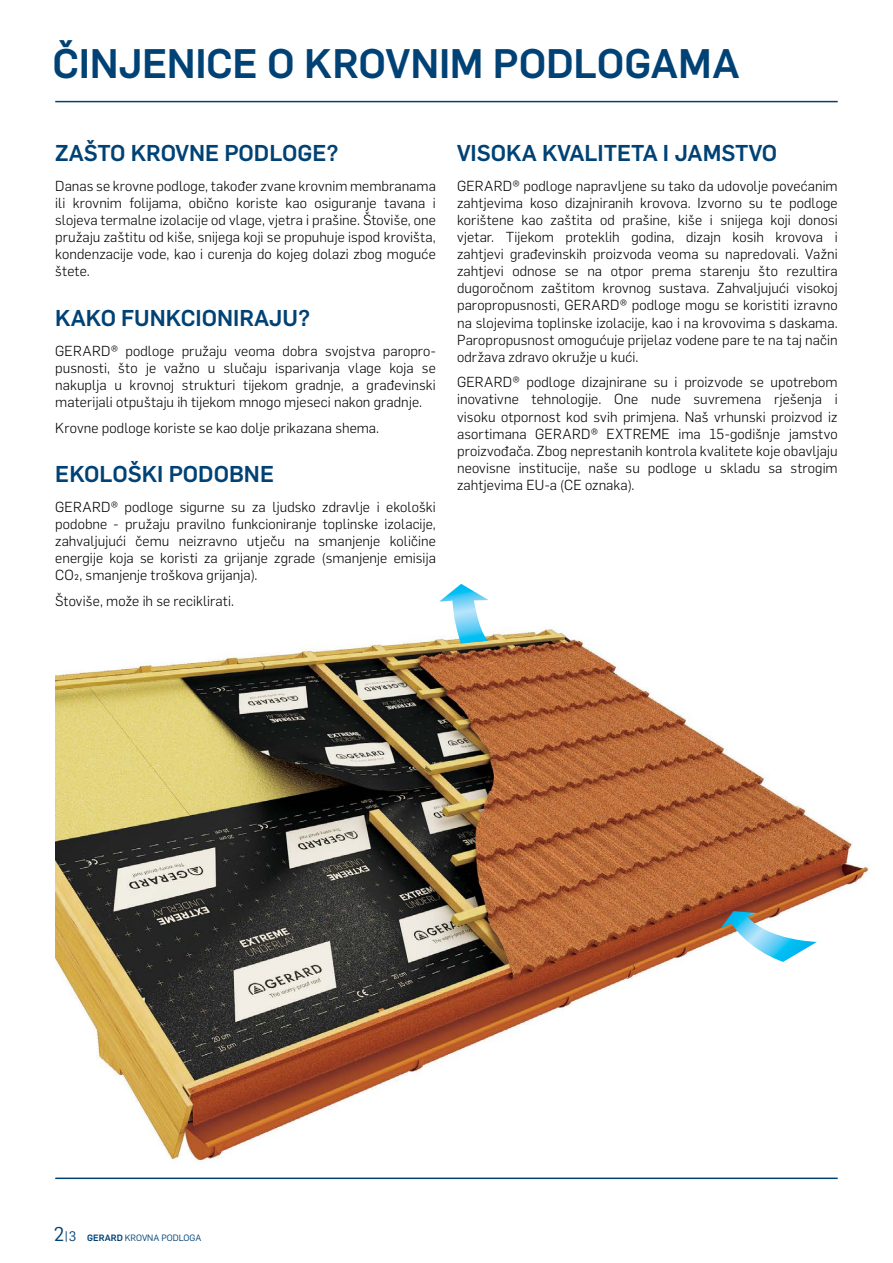
<style>
.page{position:relative;width:893px;height:1263px;background:#fff}
.page>*{position:absolute;margin:0;border:0;box-sizing:border-box;transform-origin:0 0}
.t1{font:500 40.5px "Flama";letter-spacing:-.01em;color:#004275}
.t2{font:500 22.5px "Flama";color:#004275}
.t3{font:300 14.25px/17.1px "Flama";letter-spacing:.005em;color:#000;text-align:justify}
.t4{font:9px "Flama";color:#004275}
.s1{font-size:19.5px}
.s2{font-size:13.5px}
.s3{font-weight:500}
</style>
<div class="page">
<hr style="left:55px;top:101px;width:783px;height:1px;background:#004275">
<hr style="left:55px;top:1177px;width:783px;height:2px;background:#004275">
<img style="left:55px;top:627px;width:815px;height:536px">
<svg style="left:721px;top:911px;width:96px;height:51px"></svg>
<svg style="left:439px;top:584px;width:50px;height:60px"></svg>
<h1 class="t1" style="left:53px;top:34px;width:688px">ČINJENICE O KROVNIM PODLOGAMA</h1>
<h2 class="t2" style="left:55px;top:136px;width:285px">ZAŠTO KROVNE PODLOGE?</h2>
<p class="t3" style="left:55px;top:176px;width:382px">Danas se krovne podloge, također zvane krovnim membranama ili krovnim folijama, obično koriste kao osiguranje tavana i slojeva termalne izolacije od vlage, vjetra i prašine. Štoviše, one pružaju zaštitu od kiše, snijega koji se propuhuje ispod krovišta, kondenzacije vode, kao i curenja do kojeg dolazi zbog moguće štete.</p>
<h2 class="t2" style="left:55px;top:301px;width:256px">KAKO FUNKCIONIRAJU?</h2>
<p class="t3" style="left:55px;top:341px;width:382px">GERARD® podloge pružaju veoma dobra svojstva paropro&shy;pusnosti, što je važno u slučaju isparivanja vlage koja se nakuplja u krovnoj strukturi tijekom gradnje, a građevinski materijali otpuštaju ih tijekom mnogo mjeseci nakon gradnje.</p>
<p class="t3" style="left:55px;top:418px;width:325px">Krovne podloge koriste se kao dolje prikazana shema.</p>
<h2 class="t2" style="left:55px;top:457px;width:220px">EKOLOŠKI PODOBNE</h2>
<p class="t3" style="left:55px;top:498px;width:382px">GERARD® podloge sigurne su za ljudsko zdravlje i ekološki podobne - pružaju pravilno funkcioniranje toplinske izolacije, zahvaljujući čemu neizravno utječu na smanjenje količine energije koja se koristi za grijanje zgrade (smanjenje emisija CO2, smanjenje troškova grijanja).</p>
<p class="t3" style="left:55px;top:592px;width:180px">Štoviše, može ih se reciklirati.</p>
<h2 class="t2" style="left:457px;top:136px;width:322px">VISOKA KVALITETA I JAMSTVO</h2>
<p class="t3" style="left:457px;top:176px;width:382px">GERARD® podloge napravljene su tako da udovolje povećanim zahtjevima koso dizajniranih krovova. Izvorno su te podloge korištene kao zaštita od prašine, kiše i snijega koji donosi vjetar. Tijekom proteklih godina, dizajn kosih krovova i zahtjevi građevinskih proizvoda veoma su napredovali. Važni zahtjevi odnose se na otpor prema starenju što rezultira dugoročnom zaštitom krovnog sustava. Zahvaljujući visokoj paropropusnosti, GERARD® podloge mogu se koristiti izravno na slojevima toplinske izolacije, kao i na krovovima s daskama.<br>Paropropusnost omogućuje prijelaz vodene pare te na taj način održava zdravo okružje u kući.</p>
<p class="t3" style="left:457px;top:373px;width:382px">GERARD® podloge dizajnirane su i proizvode se upotrebom inovativne tehnologije. One nude suvremena rješenja i visoku otpornost kod svih primjena. Naš vrhunski proizvod iz asortimana GERARD® EXTREME ima 15-godišnje jamstvo proizvođača. Zbog neprestanih kontrola kvalitete koje obavljaju neovisne institucije, naše su podloge u skladu sa strogim zahtjevima EU-a (CE oznaka).</p>
<p class="t4" style="left:54px;top:1231px;width:149px"><span class="s1">2</span><span class="s2">|3</span> <span class="s3">GERARD</span> KROVNA PODLOGA</p>
</div>
